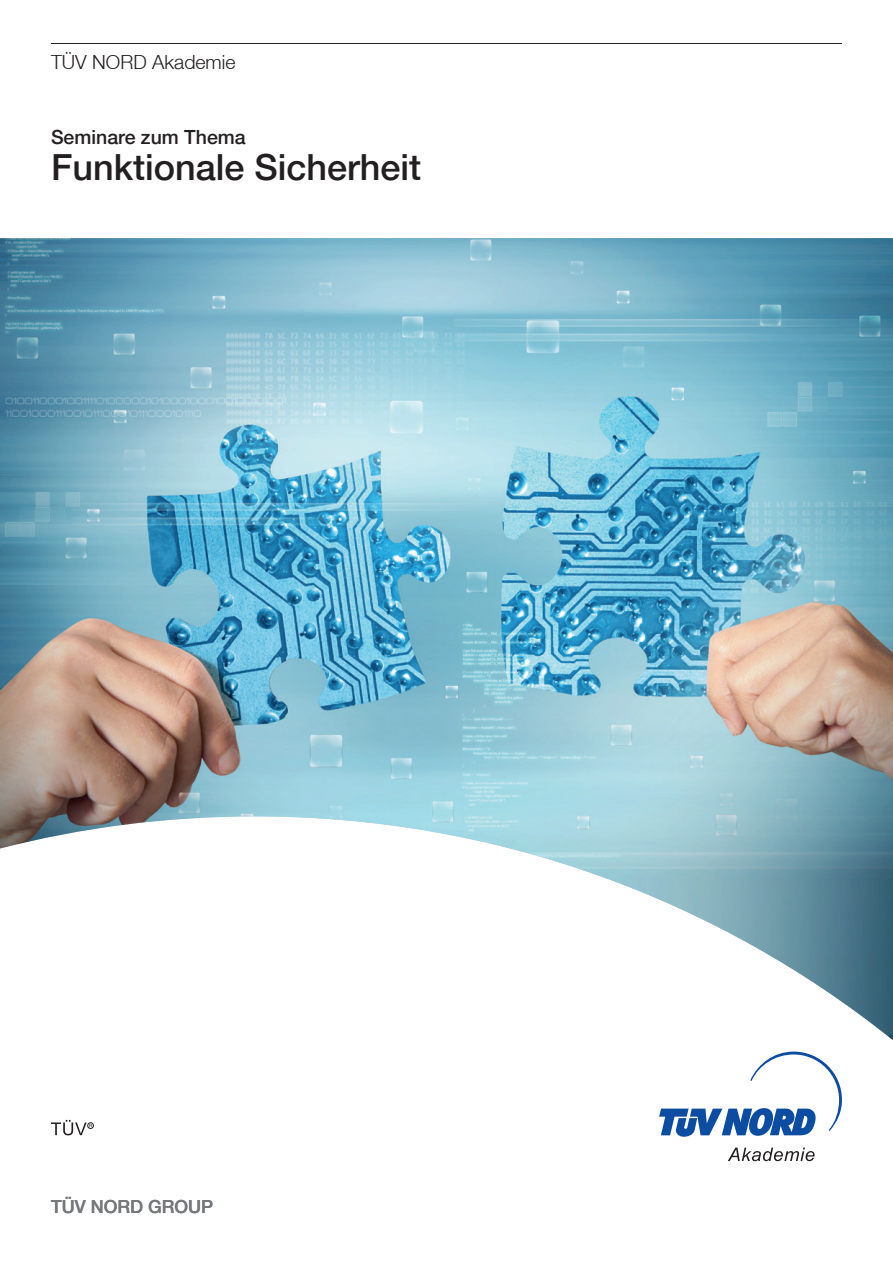
<style>
.page{position:relative;width:893px;height:1263px;background:#fff}
.page>*{position:absolute;margin:0;border:0;box-sizing:border-box;transform-origin:0 0}
.t1{font:500 36px "Helvetica Neue LT";color:#231f20}
.t2{font:500 19.5px "Helvetica Neue LT";color:#231f20}
.t3{font:300 19.5px "Helvetica Neue LT";color:#231f20}
.t4{font:500 18px "Helvetica Neue LT";color:#76787b}
</style>
<div class="page">
<svg style="left:728px;top:1147px;width:87px;height:14px"></svg>
<svg style="left:659px;top:1051px;width:183px;height:86px"></svg>
<div style="left:87px;top:1122px;width:7px;height:7px;border:1px solid #231f20;border-radius:50%"></div>
<svg style="left:51px;top:1120px;width:41px;height:15px"></svg>
<hr style="left:51px;top:43px;width:791px;height:1px;background:#231f20">
<img style="left:0;top:238px;width:893px;height:802px">
<p class="t3" style="left:51px;top:50px;width:186px">TÜV NORD Akademie</p>
<p class="t2" style="left:51px;top:125px;width:196px">Seminare zum Thema</p>
<p class="t1" style="left:51px;top:146px;width:372px">Funktionale Sicherheit</p>
<p class="t4" style="left:51px;top:1196px;width:164px">TÜV NORD GROUP</p>
</div>
